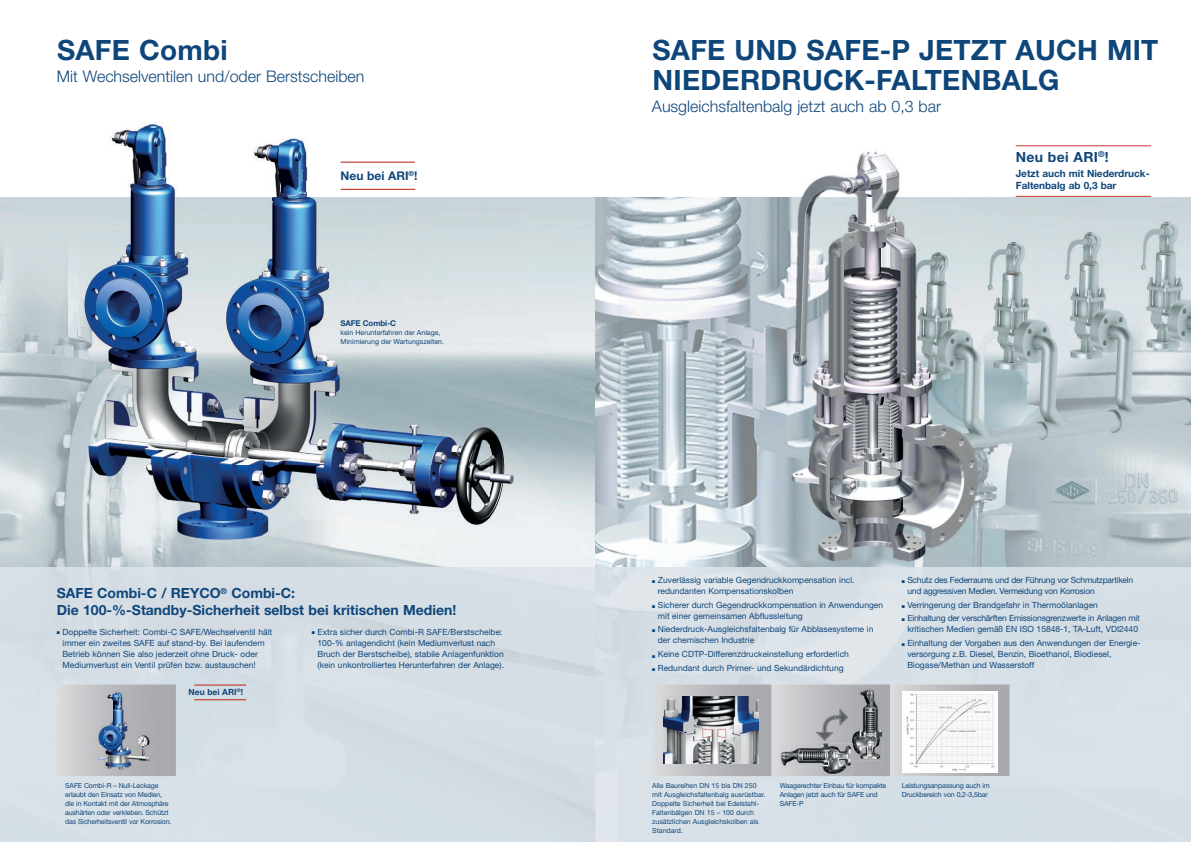
<style>
.page{position:relative;width:1191px;height:842px;background:#fff}
.page>*{position:absolute;margin:0;border:0;box-sizing:border-box;transform-origin:0 0}
.t1{font:700 28px/30px "Helvetica Neue LT Pro";letter-spacing:.01em;color:#0f467a}
.t2{font:300 16px "Helvetica Neue LT Pro";color:#0f467a}
.t3{font:700 14px/16.8px "Helvetica Neue LT Pro";color:#0f467a}
.t4{font:700 14px "Helvetica Neue LT Pro";letter-spacing:.02em;color:#0f467a}
.t5{font:700 12px "Helvetica Neue LT Pro";color:#0f467a}
.t6{font:700 10px/12px "Helvetica Neue LT Pro";color:#0f467a}
.t7{font:8.5px/11px "Helvetica Neue LT Pro";color:#0f467a}
.t8{font:8.5px/11px "Helvetica Neue LT Pro";letter-spacing:-.025em;color:#0f467a;text-align:center}
.t9{font:8.5px/11px "Helvetica Neue LT Pro";letter-spacing:-.03em;color:#0f467a}
.t10{font:700 8.5px "Helvetica Neue LT Pro";color:#0f467a}
.t11{font:700 8px "Helvetica Neue LT Pro";letter-spacing:-.02em;color:#0f467a}
.t12{font:7px/9px "Helvetica Neue LT Pro";letter-spacing:-.02em;color:#0f467a}
.t13{font:7px/9px "Helvetica Neue LT Pro";color:#0f467a}
</style>
<div class="page">
<img style="left:0;top:197px;width:618px;height:370px">
<svg style="left:618px;top:197px;width:282px;height:370px;background:#b3bcc3"></svg>
<img style="left:983px;top:197px;width:208px;height:241px">
<img style="left:1087px;top:438px;width:104px;height:129px">
<img style="left:983px;top:516px;width:104px;height:51px">
<img style="left:983px;top:459px;width:120px;height:57px">
<svg style="left:595px;top:805px;width:23px;height:37px"></svg>
<div style="left:793px;top:786px;width:398px;height:38px;background:#d5dfe6"></div>
<svg style="left:57px;top:684px;width:119px;height:92px;background:#c2c4c6"></svg>
<img style="left:88px;top:691px;width:75px;height:82px">
<svg style="left:652px;top:684px;width:357px;height:92px"></svg>
<img style="left:664px;top:697px;width:95px;height:67px">
<img style="left:111px;top:124px;width:305px;height:73px">
<div style="left:71px;top:567px;width:451px;height:35px;background:#d6dfe6"></div>
<img style="left:983px;top:438px;width:104px;height:21px">
<img style="left:802px;top:151px;width:98px;height:46px">
<img style="left:972px;top:197px;width:11px;height:370px">
<img style="left:900px;top:471px;width:72px;height:96px">
<img style="left:978px;top:471px;width:5px;height:45px">
<svg style="left:789px;top:567px;width:4px;height:9px"></svg>
<svg style="left:972px;top:567px;width:11px;height:9px"></svg>
<img style="left:890px;top:209px;width:93px;height:262px">
<svg style="left:978px;top:459px;width:5px;height:12px"></svg>
<hr style="left:194px;top:684px;width:52px;height:2px;background:#c13c32">
<hr style="left:194px;top:699px;width:52px;height:1px;background:#c13c32">
<hr style="left:340px;top:162px;width:75px;height:1px;background:#c13c32">
<hr style="left:340px;top:189px;width:75px;height:1px;background:#c13c32">
<hr style="left:1015px;top:145px;width:136px;height:1px;background:#c13c32">
<hr style="left:1015px;top:196px;width:136px;height:1px;background:#c13c32">
<h1 class="t1" style="left:57px;top:34px;width:172px">SAFE Combi</h1>
<h2 class="t2" style="left:57px;top:66px;width:309px">Mit Wechselventilen und/oder Berstscheiben</h2>
<h3 class="t5" style="left:340px;top:168px;width:78px">Neu bei ARI<sup>®</sup>!</h3>
<p class="t11" style="left:340px;top:319px;width:57px">SAFE Combi-C</p>
<p class="t13" style="left:340px;top:328px;width:105px">kein Herunterfahren der Anlage,<br>Minimierung der Wartungszeiten.</p>
<h3 class="t3" style="left:57px;top:584px;width:401px">SAFE Combi-C / REYCO<sup>®</sup> Combi-C:<br>Die 100-%-Standby-Sicherheit selbst bei kritischen Medien!</h3>
<p class="t7" style="left:62px;top:627px;width:211px;text-indent:-6px">■ Doppelte Sicherheit: Combi-C SAFE/Wechselventil hält immer ein zweites SAFE auf stand-by. Bei laufendem Betrieb können Sie also jederzeit ohne Druck- oder Mediumverlust ein Ventil prüfen bzw. austauschen!</p>
<p class="t7" style="left:317px;top:627px;width:188px;text-indent:-6px">■ Extra sicher durch Combi-R SAFE/Berstscheibe:<br>100-% anlagendicht (kein Mediumverlust nach Bruch der Berstscheibe), stabile Anlagenfunktion (kein unkontrolliertes Herunterfahren der Anlage).</p>
<p class="t10" style="left:189px;top:687px;width:56px">Neu bei ARI<sup>®</sup>!</p>
<p class="t12" style="left:65px;top:781px;width:108px">SAFE Combi-R – Null-Leckage erlaubt den Einsatz von Medien, die in Kontakt mit der Atmosphäre aushärten oder verkleben. Schützt das Sicherheitsventil vor Korrosion.</p>
<h1 class="t1" style="left:652px;top:34px;width:507px">SAFE UND SAFE-P JETZT AUCH MIT<br>NIEDERDRUCK-FALTENBALG</h1>
<h2 class="t2" style="left:652px;top:96px;width:291px">Ausgleichsfaltenbalg jetzt auch ab 0,3 bar</h2>
<h3 class="t4" style="left:1015px;top:148px;width:94px">Neu bei ARI<sup>®</sup>!</h3>
<p class="t6" style="left:1015px;top:167px;width:135px">Jetzt auch mit Niederdruck-<br>Faltenbalg ab 0,3 bar</p>
<p class="t7" style="left:658px;top:574px;width:198px;text-indent:-6px">■ Zuverlässig variable Gegendruckkompensation incl. redundanten Kompensationskolben</p>
<p class="t7" style="left:658px;top:599px;width:227px;text-indent:-6px">■ Sicherer durch Gegendruckkompensation in Anwendungen mit einer gemeinsamen Abflussleitung</p>
<p class="t7" style="left:658px;top:624px;width:217px;text-indent:-6px">■ Niederdruck-Ausgleichsfaltenbalg für Abblasesysteme in der chemischen Industrie</p>
<p class="t7" style="left:652px;top:648px;width:198px">■ Keine CDTP-Differenzdruckeinstellung erforderlich</p>
<p class="t7" style="left:652px;top:662px;width:193px">■ Redundant durch Primer- und Sekundärdichtung</p>
<p class="t9" style="left:907px;top:574px;width:227px;text-indent:-6px">■ Schutz des Federraums und der Führung vor Schmutzpartikeln und aggressiven Medien. Vermeidung von Korrosion</p>
<p class="t7" style="left:901px;top:599px;width:198px">■ Verringerung der Brandgefahr in Thermoölanlagen</p>
<p class="t8" style="left:901px;top:613px;width:240px">■ Einhaltung der verschärften Emissionsgrenzwerte in Anlagen mit kritischen Medien gemäß EN ISO 15848-1, TA-Luft, VDI2440</p>
<p class="t7" style="left:907px;top:637px;width:235px;text-indent:-6px">■ Einhaltung der Vorgaben aus den Anwendungen der Energie&shy;versorgung z.B. Diesel, Benzin, Bioethanol, Biodiesel,<br>Biogase/Methan und Wasserstoff</p>
<p class="t13" style="left:652px;top:781px;width:115px">Alle Baureihen DN 15 bis DN 250 mit Ausgleichsfaltenbalg ausrüstbar.<br>Doppelte Sicherheit bei Edelstahl-<br>Faltenbälgen DN 15 – 100 durch zusätzlichen Ausgleichskolben als<br>Standard.</p>
<p class="t12" style="left:780px;top:781px;width:108px">Waagerechter Einbau für kompakte<br>Anlagen jetzt auch für SAFE und<br>SAFE-P</p>
<p class="t12" style="left:901px;top:781px;width:90px">Leistungsanpassung auch im<br>Druckbereich von 0,2-3,5bar</p>
</div>
